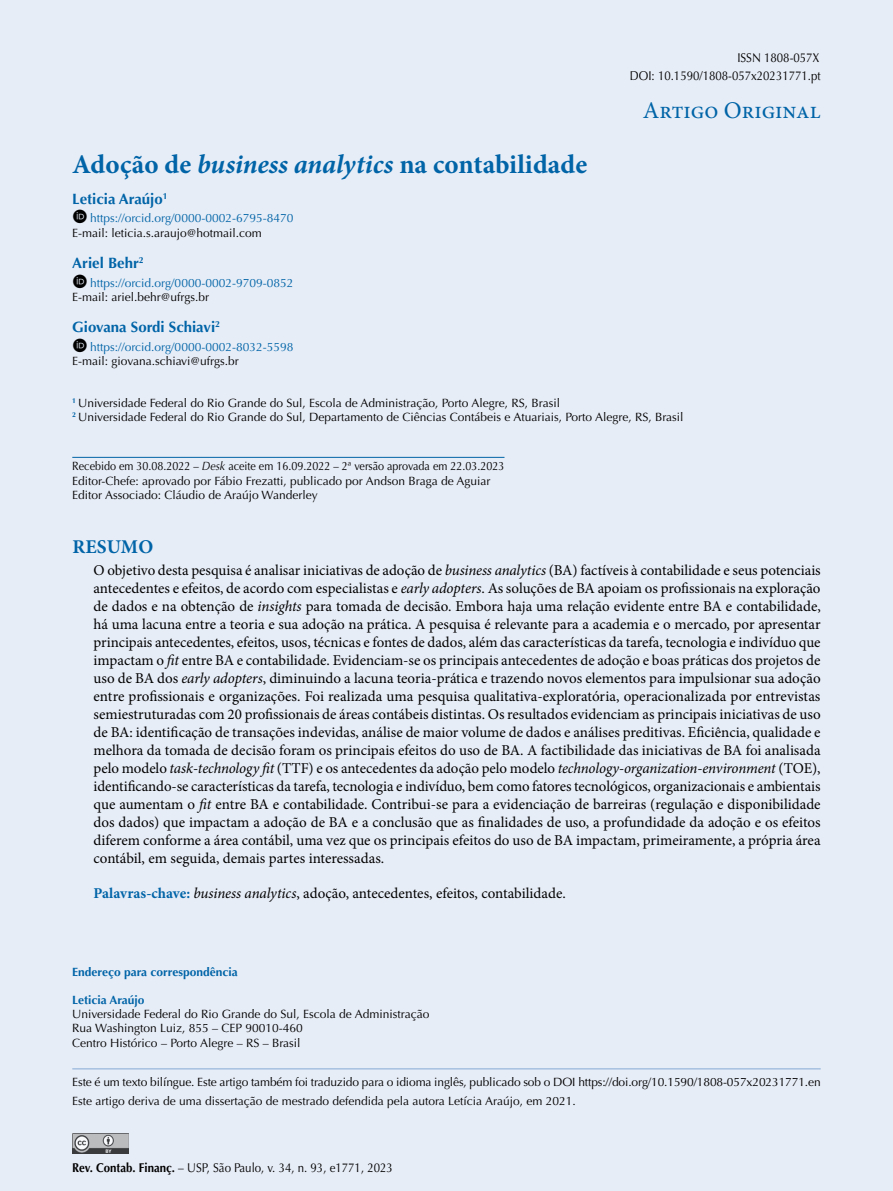
<style>
.page{position:relative;width:893px;height:1191px;background:#e7edf7}
.page>*{position:absolute;margin:0;border:0;box-sizing:border-box;transform-origin:0 0}
.t1{font:700 27px "Minion Pro";color:#0064a7}
.t2{font:24px "Minion Pro";color:#0064a7}
.t3{font:700 19.5px "Minion Pro";letter-spacing:.005em;color:#0064a7}
.t4{font:15px/18px "Minion Pro";color:#000;text-align:justify}
.t5{font:700 15px "Optima LT Std";color:#0064a7}
.t6{font:12.75px/18px "Optima LT Std";color:#000;text-align:right;scale:.9 1}
.t7{font:12px/14.4px "Optima LT Std";color:#000}
.t8{font:12px/14.4px "Optima LT Std";color:#000;scale:.9 1}
.t9{font:12px "Optima LT Std";color:#0064a7}
.t10{font:700 12px "Optima LT Std";color:#0064a7}
.s1{font-style:italic}
.s2{font-weight:700;color:#0064a7}
.s3{font-weight:700}
</style>
<div class="page">
<img style="left:72px;top:1133px;width:56px;height:20px">
<hr style="left:72px;top:1068px;width:749px;height:1px;background:#84a9d3">
<hr style="left:72px;top:457px;width:432px;height:1px;background:#0064a7">
<p class="t6" style="left:630px;top:49px;width:213px">ISSN 1808-057X<br>DOI: 10.1590/1808-057x20231771.pt</p>
<h2 class="t2" style="left:643px;top:94px;width:179px">Artigo Original</h2>
<h1 class="t1" style="left:72px;top:145px;width:516px">Adoção de <span class="s1">business analytics</span> na contabilidade</h1>
<p class="t5" style="left:72px;top:190px;width:97px">Leticia Araújo<sup>1</sup></p>
<p class="t9" style="left:90px;top:211px;width:205px">https://orcid.org/0000-0002-6795-8470</p>
<p class="t7" style="left:72px;top:226px;width:191px">E-mail: leticia.s.araujo@hotmail.com</p>
<p class="t5" style="left:72px;top:254px;width:73px">Ariel Behr<sup>2</sup></p>
<p class="t9" style="left:90px;top:275px;width:205px">https://orcid.org/0000-0002-9709-0852</p>
<p class="t7" style="left:72px;top:290px;width:138px">E-mail: ariel.behr@ufrgs.br</p>
<p class="t5" style="left:72px;top:318px;width:149px">Giovana Sordi Schiavi<sup>2</sup></p>
<p class="t9" style="left:90px;top:339px;width:205px">https://orcid.org/0000-0002-8032-5598</p>
<p class="t7" style="left:72px;top:354px;width:168px">E-mail: giovana.schiavi@ufrgs.br</p>
<p class="t7" style="left:72px;top:396px;width:613px"><sup>1</sup> Universidade Federal do Rio Grande do Sul, Escola de Administração, Porto Alegre, RS, Brasil<br><sup>2</sup> Universidade Federal do Rio Grande do Sul, Departamento de Ciências Contábeis e Atuariais, Porto Alegre, RS, Brasil</p>
<p class="t8" style="left:72px;top:459px;width:482px">Recebido em 30.08.2022 – <span class="s1">Desk</span> aceite em 16.09.2022 – 2ª versão aprovada em 22.03.2023<br>Editor-Chefe: aprovado por Fábio Frezatti, publicado por Andson Braga de Aguiar<br>Editor Associado: Cláudio de Araújo Wanderley</p>
<h3 class="t3" style="left:72px;top:533px;width:82px">RESUMO</h3>
<p class="t4" style="left:94px;top:561px;width:729px">O objetivo desta pesquisa é analisar iniciativas de adoção de <span class="s1">business analytics</span> (BA) factíveis à contabilidade e seus potenciais antecedentes e efeitos, de acordo com especialistas e <span class="s1">early adopters</span>. As soluções de BA apoiam os profissionais na exploração de dados e na obtenção de <span class="s1">insights</span> para tomada de decisão. Embora haja uma relação evidente entre BA e contabilidade, há uma lacuna entre a teoria e sua adoção na prática. A pesquisa é relevante para a academia e o mercado, por apresentar principais antecedentes, efeitos, usos, técnicas e fontes de dados, além das características da tarefa, tecnologia e indivíduo que impactam o <span class="s1">fit</span> entre BA e contabilidade. Evidenciam-se os principais antecedentes de adoção e boas práticas dos projetos de uso de BA dos <span class="s1">early adopters</span>, diminuindo a lacuna teoria-prática e trazendo novos elementos para impulsionar sua adoção entre profissionais e organizações. Foi realizada uma pesquisa qualitativa-exploratória, operacionalizada por entrevistas semiestruturadas com 20 profissionais de áreas contábeis distintas. Os resultados evidenciam as principais iniciativas de uso de BA: identificação de transações indevidas, análise de maior volume de dados e análises preditivas. Eficiência, qualidade e melhora da tomada de decisão foram os principais efeitos do uso de BA. A factibilidade das iniciativas de BA foi analisada pelo modelo <span class="s1">task-technology fit</span> (TTF) e os antecedentes da adoção pelo modelo <span class="s1">technology-organization-environment</span> (TOE), identificando-se características da tarefa, tecnologia e indivíduo, bem como fatores tecnológicos, organizacionais e ambientais que aumentam o <span class="s1">fit</span> entre BA e contabilidade. Contribui-se para a evidenciação de barreiras (regulação e disponibilidade dos dados) que impactam a adoção de BA e a conclusão que as finalidades de uso, a profundidade da adoção e os efeitos diferem conforme a área contábil, uma vez que os principais efeitos do uso de BA impactam, primeiramente, a própria área contábil, em seguida, demais partes interessadas.</p>
<p class="t4" style="left:94px;top:884px;width:474px"><span class="s2">Palavras-chave:</span> <span class="s1">business analytics</span>, adoção, antecedentes, efeitos, contabilidade.</p>
<p class="t10" style="left:72px;top:965px;width:167px">Endereço para correspondência</p>
<p class="t10" style="left:72px;top:992px;width:74px">Leticia Araújo</p>
<p class="t7" style="left:72px;top:1007px;width:359px">Universidade Federal do Rio Grande do Sul, Escola de Administração<br>Rua Washington Luiz, 855 – CEP 90010-460<br>Centro Histórico – Porto Alegre – RS – Brasil</p>
<p class="t7" style="left:72px;top:1072px;width:750px;line-height:19.2px">Este é um texto bilíngue. Este artigo também foi traduzido para o idioma inglês, publicado sob o DOI https://doi.org/10.1590/1808-057x20231771.en<br>Este artigo deriva de uma dissertação de mestrado defendida pela autora Letícia Araújo, em 2021.</p>
<p class="t6" style="left:72px;top:1158px;width:358px"><span class="s3">Rev. Contab. Finanç.</span> – USP, São Paulo, v. 34, n. 93, e1771, 2023</p>
</div>
